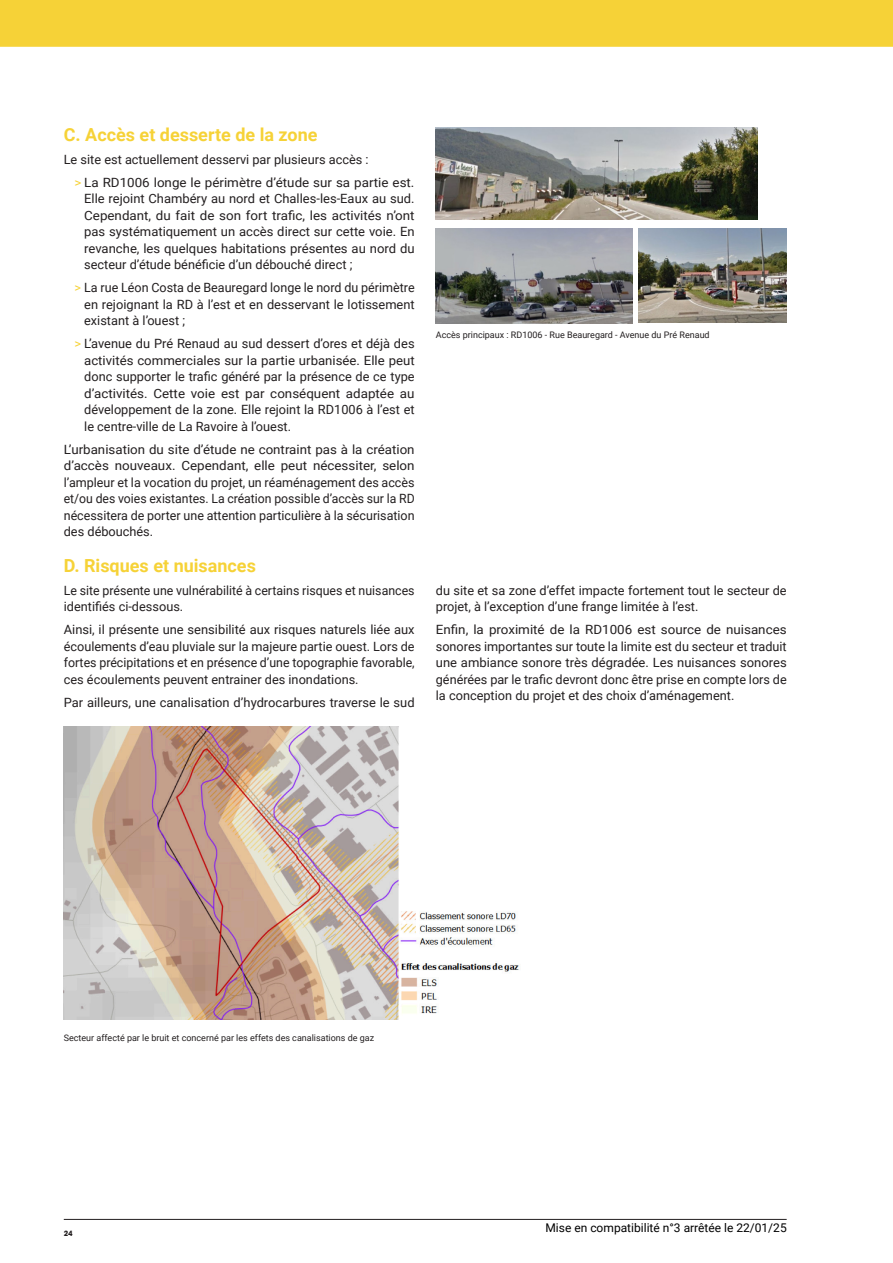
<style>
.page{position:relative;width:893px;height:1263px;background:#fff}
.page>*{position:absolute;margin:0;border:0;box-sizing:border-box;transform-origin:0 0}
.INTER_2{font:700 18px "Roboto";color:#f6d237}
.TEXTE{font:12.75px/16.5px "Roboto";color:#231f20;text-align:justify}
.TEXTE-2{font:12.75px/16.5px "Roboto";color:#231f20;text-align:justify;scale:1.05 1}
.TEXTE-3{font:12.75px/16.5px "Roboto";color:#231f20;text-align:justify;scale:1.04 1}
.t1{font:12px "Roboto";color:#000}
.LÉGENDES{font:9px "Roboto";color:#231f20}
.t2{font:700 7.5px "Avant Garde IT Cby BT";color:#231f20}
.s1{color:#f6d237}
</style>
<div class="page">
<div style="left:0;top:0;width:893px;height:47px;background:#f6d237"></div>
<hr style="left:64px;top:1219px;width:723px;height:1px;background:#231f20">
<img style="left:436px;top:228px;width:196px;height:95px">
<img style="left:436px;top:128px;width:322px;height:92px">
<img style="left:639px;top:228px;width:148px;height:95px">
<img style="left:64px;top:726px;width:455px;height:293px">
<p class="INTER_2" style="left:64px;top:122px;width:255px">C. Accès et desserte de la zone</p>
<p class="TEXTE" style="left:64px;top:151px;width:306px">Le site est actuellement desservi par plusieurs accès :</p>
<p class="TEXTE-2" style="left:84px;top:174px;width:316px;text-indent:-10px"><span class="s1">&gt;</span> La RD1006 longe le périmètre d’étude sur sa partie est.<br>Elle rejoint Chambéry au nord et Challes-les-Eaux au sud.<br>Cependant, du fait de son fort trafic, les activités n’ont pas systématiquement un accès direct sur cette voie. En revanche, les quelques habitations présentes au nord du secteur d’étude bénéficie d’un débouché direct ;</p>
<p class="TEXTE" style="left:84px;top:279px;width:332px;text-indent:-10px"><span class="s1">&gt;</span> La rue Léon Costa de Beauregard longe le nord du périmètre en rejoignant la RD à l’est et en desservant le lotissement existant à l’ouest ;</p>
<p class="TEXTE" style="left:84px;top:335px;width:332px;text-indent:-10px"><span class="s1">&gt;</span> L’avenue du Pré Renaud au sud dessert d’ores et déjà des activités commerciales sur la partie urbanisée. Elle peut donc supporter le trafic généré par la présence de ce type d’activités. Cette voie est par conséquent adaptée au développement de la zone. Elle rejoint la RD1006 à l’est et le centre-ville de La Ravoire à l’ouest.</p>
<p class="TEXTE-3" style="left:64px;top:440px;width:339px">L’urbanisation du site d’étude ne contraint pas à la création d’accès nouveaux. Cependant, elle peut nécessiter, selon l’ampleur et la vocation du projet, un réaménagement des accès et/ou des voies existantes. La création possible d’accès sur la RD nécessitera de porter une attention particulière à la sécurisation des débouchés.</p>
<p class="INTER_2" style="left:64px;top:553px;width:194px">D. Risques et nuisances</p>
<p class="TEXTE" style="left:64px;top:581px;width:352px">Le site présente une vulnérabilité à certains risques et nuisances identifiés ci-dessous.</p>
<p class="TEXTE" style="left:64px;top:621px;width:352px">Ainsi, il présente une sensibilité aux risques naturels liée aux écoulements d’eau pluviale sur la majeure partie ouest. Lors de fortes précipitations et en présence d’une topographie favorable, ces écoulements peuvent entrainer des inondations.</p>
<p class="TEXTE" style="left:64px;top:693px;width:352px">Par ailleurs, une canalisation d’hydrocarbures traverse le sud</p>
<p class="LÉGENDES" style="left:436px;top:328px;width:275px">Accès principaux : RD1006 - Rue Beauregard - Avenue du Pré Renaud</p>
<p class="TEXTE" style="left:436px;top:581px;width:352px">du site et sa zone d’effet impacte fortement tout le secteur de projet, à l’exception d’une frange limitée à l’est.</p>
<p class="TEXTE-2" style="left:436px;top:621px;width:336px">Enfin, la proximité de la RD1006 est source de nuisances sonores importantes sur toute la limite est du secteur et traduit une ambiance sonore très dégradée. Les nuisances sonores générées par le trafic devront donc être prise en compte lors de la conception du projet et des choix d’aménagement.</p>
<p class="LÉGENDES" style="left:64px;top:1032px;width:312px">Secteur affecté par le bruit et concerné par les effets des canalisations de gaz</p>
<p class="t2" style="left:64px;top:1228px;width:10px">24</p>
<p class="t1" style="left:545px;top:1219px;width:243px">Mise en compatibilité n°3 arrêtée le 22/01/25</p>
</div>
